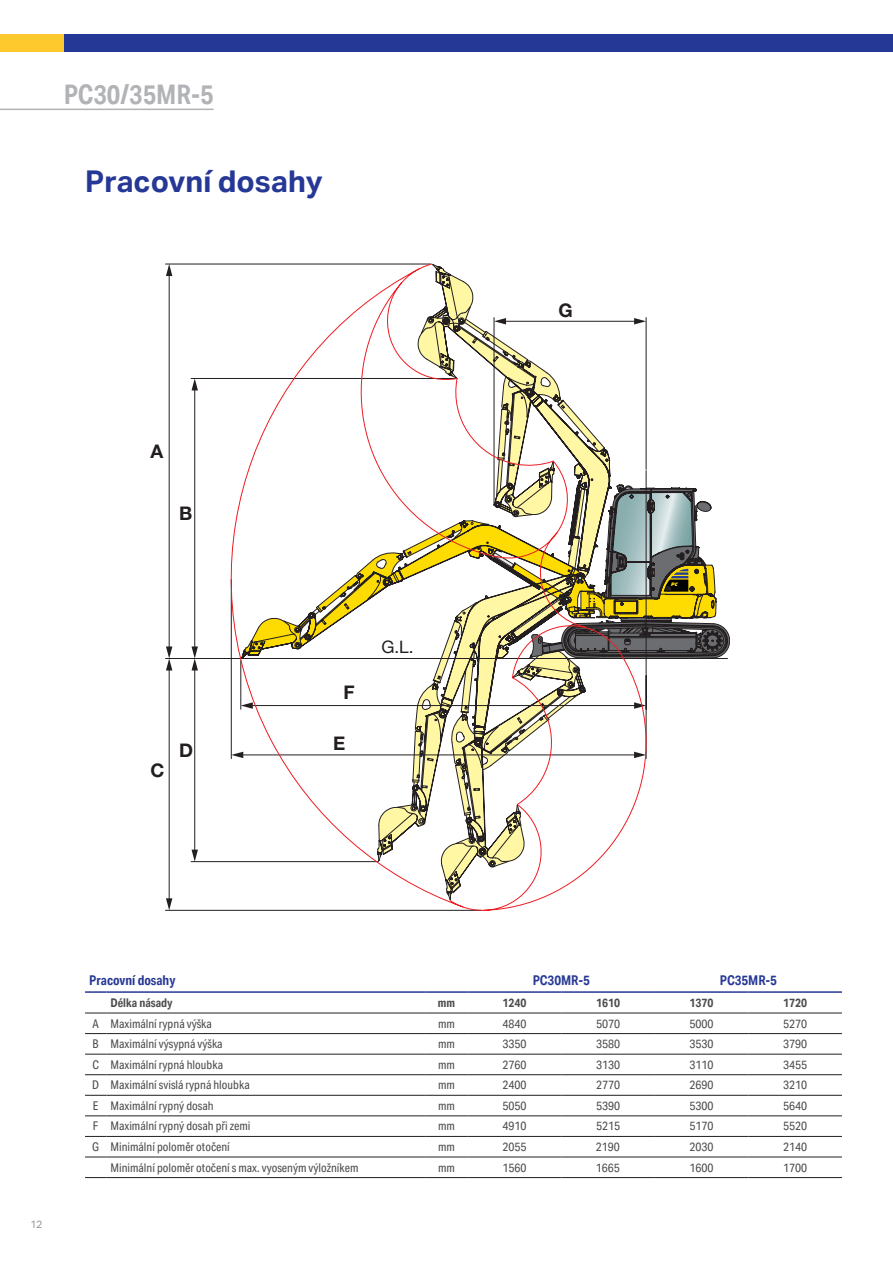
<style>
.page{position:relative;width:893px;height:1263px;background:#fff}
.page>*{position:absolute;margin:0;border:0;box-sizing:border-box;transform-origin:0 0}
.t1{font:700 30px "Aktiv Grotesk";color:#263895}
.t2{font:700 27px "Aktiv Grotesk Cd";color:#b2b3b7}
.t3{font:700 18.75px "Helvetica Neue LT Pro";color:#231f20}
.t4{font:17.25px "Helvetica Neue LT Pro";color:#231f20}
.t5{font:700 13.5px "Aktiv Grotesk Cd";color:#263895}
.t6{font:12px "Aktiv Grotesk Cd";color:#4b4c4d}
.t7{font:700 12px "Aktiv Grotesk Cd";color:#4b4c4d}
.t8{font:10.5px "Aktiv Grotesk";color:#939598}
.t9{font:italic 4.65px "Komatsu VI";color:#ffdc01}
</style>
<div class="page">
<hr style="left:165px;top:658px;width:562px;height:1px;background:#231f20">
<hr style="left:165px;top:264px;width:266px;height:1px;background:#231f20">
<hr style="left:165px;top:910px;width:316px;height:1px;background:#231f20">
<svg style="left:649px;top:487px;width:81px;height:172px"></svg>
<hr style="left:169px;top:274px;width:1px;height:375px;background:#231f20">
<svg style="left:166px;top:264px;width:6px;height:12px"></svg>
<hr style="left:169px;top:668px;width:1px;height:232px;background:#231f20">
<svg style="left:166px;top:898px;width:6px;height:12px"></svg>
<svg style="left:166px;top:646px;width:6px;height:24px"></svg>
<svg style="left:182px;top:264px;width:467px;height:647px"></svg>
<svg style="left:85px;top:1033px;width:21px;height:1px"></svg>
<svg style="left:85px;top:1074px;width:21px;height:1px"></svg>
<hr style="left:106px;top:1074px;width:319px;height:1px;background:#231f20">
<svg style="left:85px;top:1095px;width:21px;height:1px"></svg>
<hr style="left:106px;top:1095px;width:319px;height:1px;background:#231f20">
<svg style="left:85px;top:1115px;width:21px;height:1px"></svg>
<hr style="left:106px;top:1115px;width:319px;height:1px;background:#231f20">
<svg style="left:85px;top:1136px;width:21px;height:1px"></svg>
<hr style="left:106px;top:1136px;width:319px;height:1px;background:#231f20">
<svg style="left:85px;top:1156px;width:21px;height:1px"></svg>
<hr style="left:106px;top:1156px;width:319px;height:1px;background:#231f20">
<svg style="left:85px;top:1177px;width:21px;height:1px"></svg>
<hr style="left:106px;top:1177px;width:319px;height:1px;background:#231f20">
<hr style="left:106px;top:1054px;width:319px;height:1px;background:#231f20">
<hr style="left:106px;top:1033px;width:319px;height:1px;background:#231f20">
<svg style="left:85px;top:1054px;width:21px;height:1px"></svg>
<svg style="left:85px;top:1013px;width:21px;height:1px"></svg>
<hr style="left:106px;top:1013px;width:319px;height:1px;background:#231f20">
<hr style="left:425px;top:1013px;width:43px;height:1px;background:#231f20">
<hr style="left:468px;top:1013px;width:93px;height:1px;background:#231f20">
<hr style="left:561px;top:1013px;width:94px;height:1px;background:#231f20">
<hr style="left:655px;top:1013px;width:93px;height:1px;background:#231f20">
<hr style="left:748px;top:1013px;width:94px;height:1px;background:#231f20">
<hr style="left:85px;top:991px;width:21px;height:2px;background:#263895">
<hr style="left:106px;top:991px;width:319px;height:2px;background:#263895">
<hr style="left:425px;top:991px;width:43px;height:2px;background:#263895">
<hr style="left:468px;top:991px;width:93px;height:2px;background:#263895">
<hr style="left:561px;top:991px;width:94px;height:2px;background:#263895">
<hr style="left:655px;top:991px;width:93px;height:2px;background:#263895">
<hr style="left:748px;top:991px;width:94px;height:2px;background:#263895">
<hr style="left:425px;top:1033px;width:43px;height:1px;background:#231f20">
<hr style="left:468px;top:1033px;width:93px;height:1px;background:#231f20">
<hr style="left:561px;top:1033px;width:94px;height:1px;background:#231f20">
<hr style="left:655px;top:1033px;width:93px;height:1px;background:#231f20">
<hr style="left:748px;top:1033px;width:94px;height:1px;background:#231f20">
<hr style="left:425px;top:1054px;width:43px;height:1px;background:#231f20">
<hr style="left:468px;top:1054px;width:93px;height:1px;background:#231f20">
<hr style="left:561px;top:1054px;width:94px;height:1px;background:#231f20">
<hr style="left:655px;top:1054px;width:93px;height:1px;background:#231f20">
<hr style="left:748px;top:1054px;width:94px;height:1px;background:#231f20">
<hr style="left:425px;top:1074px;width:43px;height:1px;background:#231f20">
<hr style="left:468px;top:1074px;width:93px;height:1px;background:#231f20">
<hr style="left:561px;top:1074px;width:94px;height:1px;background:#231f20">
<hr style="left:655px;top:1074px;width:93px;height:1px;background:#231f20">
<hr style="left:748px;top:1074px;width:94px;height:1px;background:#231f20">
<hr style="left:425px;top:1095px;width:43px;height:1px;background:#231f20">
<hr style="left:468px;top:1095px;width:93px;height:1px;background:#231f20">
<hr style="left:561px;top:1095px;width:94px;height:1px;background:#231f20">
<hr style="left:655px;top:1095px;width:93px;height:1px;background:#231f20">
<hr style="left:748px;top:1095px;width:94px;height:1px;background:#231f20">
<hr style="left:425px;top:1115px;width:43px;height:1px;background:#231f20">
<hr style="left:468px;top:1115px;width:93px;height:1px;background:#231f20">
<hr style="left:561px;top:1115px;width:94px;height:1px;background:#231f20">
<hr style="left:655px;top:1115px;width:93px;height:1px;background:#231f20">
<hr style="left:748px;top:1115px;width:94px;height:1px;background:#231f20">
<hr style="left:425px;top:1136px;width:43px;height:1px;background:#231f20">
<hr style="left:468px;top:1136px;width:93px;height:1px;background:#231f20">
<hr style="left:561px;top:1136px;width:94px;height:1px;background:#231f20">
<hr style="left:655px;top:1136px;width:93px;height:1px;background:#231f20">
<hr style="left:748px;top:1136px;width:94px;height:1px;background:#231f20">
<hr style="left:425px;top:1156px;width:43px;height:1px;background:#231f20">
<hr style="left:468px;top:1156px;width:93px;height:1px;background:#231f20">
<hr style="left:561px;top:1156px;width:94px;height:1px;background:#231f20">
<hr style="left:655px;top:1156px;width:93px;height:1px;background:#231f20">
<hr style="left:748px;top:1156px;width:94px;height:1px;background:#231f20">
<hr style="left:425px;top:1177px;width:43px;height:1px;background:#231f20">
<hr style="left:468px;top:1177px;width:93px;height:1px;background:#231f20">
<hr style="left:561px;top:1177px;width:94px;height:1px;background:#231f20">
<hr style="left:655px;top:1177px;width:93px;height:1px;background:#231f20">
<hr style="left:748px;top:1177px;width:94px;height:1px;background:#231f20">
<hr style="left:0;top:109px;width:214px;height:1px;background:#b2b3b7">
<div style="left:0;top:34px;width:143px;height:17px;background:#fec92d"></div>
<div style="left:64px;top:34px;width:829px;height:17px;background:#263895"></div>
<h2 class="t2" style="left:64px;top:79px;width:151px">PC30/35MR-5</h2>
<h1 class="t1" style="left:85px;top:164px;width:239px">Pracovní dosahy</h1>
<h3 class="t3" style="left:150px;top:440px;width:14px">A</h3>
<h3 class="t3" style="left:179px;top:502px;width:15px">B</h3>
<h3 class="t3" style="left:150px;top:759px;width:15px">C</h3>
<h3 class="t3" style="left:179px;top:739px;width:15px">D</h3>
<h3 class="t3" style="left:344px;top:680px;width:13px">F</h3>
<h3 class="t3" style="left:333px;top:731px;width:14px">E</h3>
<h3 class="t4" style="left:381px;top:636px;width:34px">G.L.</h3>
<h3 class="t3" style="left:559px;top:298px;width:16px">G</h3>
<p class="t9" style="left:671px;top:581px;width:8px">PC</p>
<p class="t8" style="left:31px;top:1218px;width:13px">12</p>
<p class="t5" style="left:89px;top:973px;width:88px">Pracovní dosahy</p>
<p class="t5" style="left:533px;top:973px;width:58px">PC30MR-5</p>
<p class="t5" style="left:720px;top:973px;width:58px">PC35MR-5</p>
<p class="t7" style="left:111px;top:996px;width:63px">Délka násady</p>
<p class="t7" style="left:438px;top:996px;width:19px">mm</p>
<p class="t7" style="left:502px;top:996px;width:25px">1240</p>
<p class="t7" style="left:596px;top:996px;width:25px">1610</p>
<p class="t7" style="left:690px;top:996px;width:25px">1370</p>
<p class="t7" style="left:783px;top:996px;width:25px">1720</p>
<p class="t6" style="left:92px;top:1016px;width:121px">A Maximální rypná výška</p>
<p class="t6" style="left:438px;top:1016px;width:18px">mm</p>
<p class="t6" style="left:502px;top:1016px;width:25px">4840</p>
<p class="t6" style="left:596px;top:1016px;width:25px">5070</p>
<p class="t6" style="left:690px;top:1016px;width:25px">5000</p>
<p class="t6" style="left:783px;top:1016px;width:25px">5270</p>
<p class="t6" style="left:93px;top:1037px;width:132px">B Maximální výsypná výška</p>
<p class="t6" style="left:438px;top:1037px;width:18px">mm</p>
<p class="t6" style="left:502px;top:1037px;width:25px">3350</p>
<p class="t6" style="left:596px;top:1037px;width:25px">3580</p>
<p class="t6" style="left:690px;top:1037px;width:25px">3530</p>
<p class="t6" style="left:783px;top:1037px;width:25px">3790</p>
<p class="t6" style="left:92px;top:1057px;width:132px">C Maximální rypná hloubka</p>
<p class="t6" style="left:438px;top:1057px;width:18px">mm</p>
<p class="t6" style="left:502px;top:1057px;width:25px">2760</p>
<p class="t6" style="left:596px;top:1057px;width:25px">3130</p>
<p class="t6" style="left:690px;top:1057px;width:25px">3110</p>
<p class="t6" style="left:783px;top:1057px;width:25px">3455</p>
<p class="t6" style="left:92px;top:1078px;width:159px">D Maximální svislá rypná hloubka</p>
<p class="t6" style="left:438px;top:1078px;width:18px">mm</p>
<p class="t6" style="left:502px;top:1078px;width:25px">2400</p>
<p class="t6" style="left:596px;top:1078px;width:25px">2770</p>
<p class="t6" style="left:690px;top:1078px;width:25px">2690</p>
<p class="t6" style="left:783px;top:1078px;width:25px">3210</p>
<p class="t6" style="left:93px;top:1099px;width:122px">E Maximální rypný dosah</p>
<p class="t6" style="left:438px;top:1099px;width:18px">mm</p>
<p class="t6" style="left:502px;top:1099px;width:25px">5050</p>
<p class="t6" style="left:596px;top:1099px;width:25px">5390</p>
<p class="t6" style="left:690px;top:1099px;width:25px">5300</p>
<p class="t6" style="left:783px;top:1099px;width:25px">5640</p>
<p class="t6" style="left:93px;top:1119px;width:159px">F Maximální rypný dosah při zemi</p>
<p class="t6" style="left:438px;top:1119px;width:18px">mm</p>
<p class="t6" style="left:502px;top:1119px;width:25px">4910</p>
<p class="t6" style="left:596px;top:1119px;width:25px">5215</p>
<p class="t6" style="left:689px;top:1119px;width:25px">5170</p>
<p class="t6" style="left:783px;top:1119px;width:25px">5520</p>
<p class="t6" style="left:92px;top:1140px;width:139px">G Minimální poloměr otočení</p>
<p class="t6" style="left:438px;top:1140px;width:18px">mm</p>
<p class="t6" style="left:502px;top:1140px;width:25px">2055</p>
<p class="t6" style="left:596px;top:1140px;width:25px">2190</p>
<p class="t6" style="left:689px;top:1140px;width:25px">2030</p>
<p class="t6" style="left:783px;top:1140px;width:25px">2140</p>
<p class="t6" style="left:110px;top:1160px;width:249px">Minimální poloměr otočení s max. vyoseným výložníkem</p>
<p class="t6" style="left:438px;top:1160px;width:18px">mm</p>
<p class="t6" style="left:502px;top:1160px;width:25px">1560</p>
<p class="t6" style="left:596px;top:1160px;width:25px">1665</p>
<p class="t6" style="left:689px;top:1160px;width:25px">1600</p>
<p class="t6" style="left:783px;top:1160px;width:25px">1700</p>
</div>
